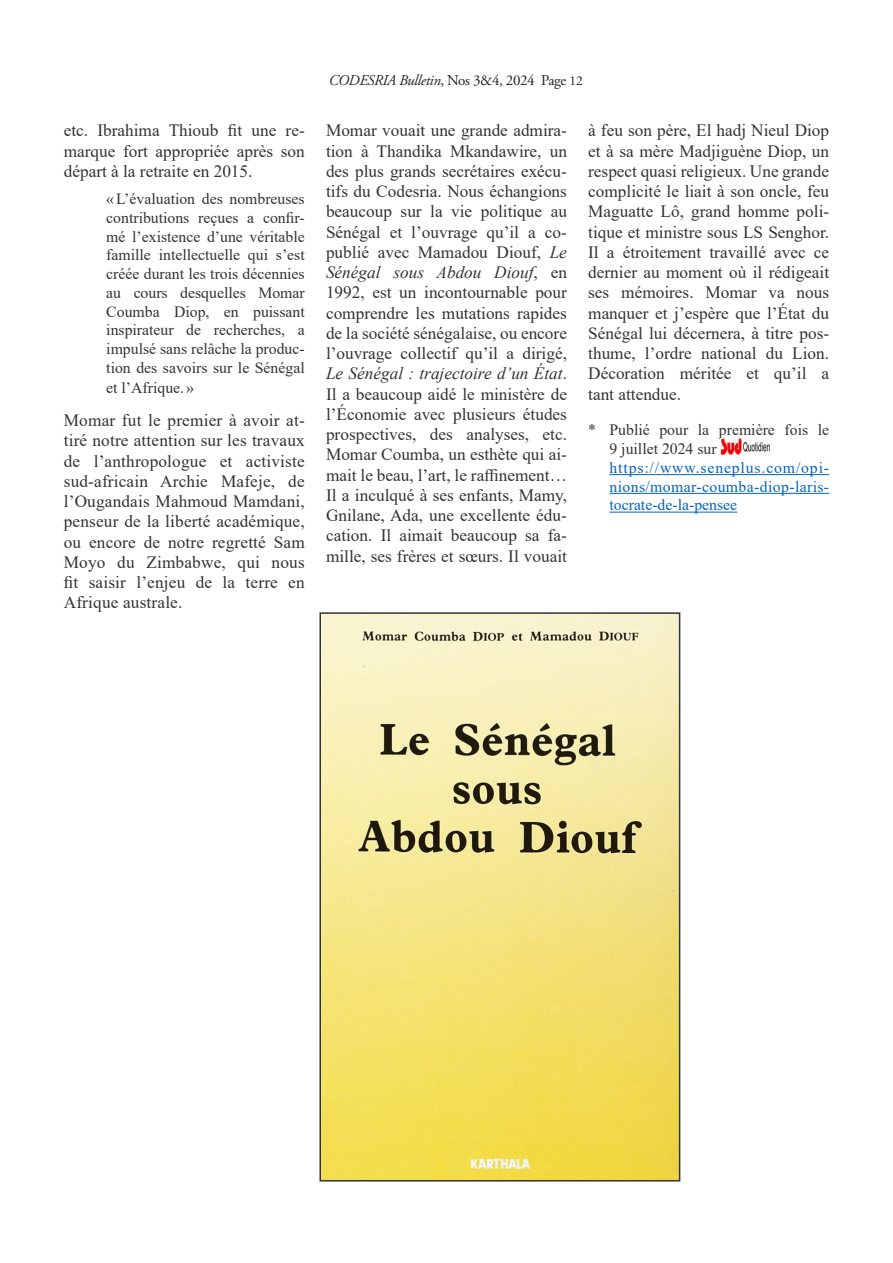
<style>
.page{position:relative;width:893px;height:1263px;background:#fff}
.page>*{position:absolute;margin:0;border:0;box-sizing:border-box;transform-origin:0 0}
.t1{font:17.25px/20.2px "Times New Roman";color:#333;text-align:justify}
.t2{font:15.75px/18.8px "Times New Roman";color:#333;text-align:justify}
.t3{font:15.75px/18.8px "Times New Roman";letter-spacing:.025em;color:#0563c1;text-align:justify}
.t4{font:italic 15px "Adobe Garamond Pro";letter-spacing:-.025em;color:#231f20}
.s1{font-style:normal}
.s2{font-style:normal;font-size:13.5px}
.s3{font-style:italic}
</style>
<div class="page">
<hr style="left:609px;top:474px;width:220px;height:1px;background:#0563c1">
<hr style="left:609px;top:493px;width:220px;height:1px;background:#0563c1">
<hr style="left:609px;top:512px;width:128px;height:1px;background:#0563c1">
<img style="left:721px;top:439px;width:49px;height:16px">
<img style="left:322px;top:615px;width:355px;height:563px">
<div style="left:319px;top:612px;width:361px;height:569px;border:2px solid #333"></div>
<p class="t1" style="left:64px;top:120px;width:242px">etc. Ibrahima Thioub fit une re&shy;marque fort appropriée après son départ à la retraite en 2015.</p>
<p class="t2" style="left:106px;top:189px;width:200px">«L’évaluation des nombreuses contributions reçues a confir&shy;mé l’existence d’une véritable famille intellectuelle qui s’est créée durant les trois décennies au cours desquelles Momar Coumba Diop, en puissant inspirateur de recherches, a impulsé sans relâche la produc&shy;tion des savoirs sur le Sénégal</p>
<p class="t2" style="left:106px;top:378px;width:89px">et l’Afrique.»</p>
<p class="t1" style="left:64px;top:410px;width:242px">Momar fut le premier à avoir at&shy;tiré notre attention sur les travaux de l’anthropologue et activiste sud-africain Archie Mafeje, de l’Ougandais Mahmoud Mamdani, penseur de la liberté académique, ou encore de notre regretté Sam Moyo du Zimbabwe, qui nous fit saisir l’enjeu de la terre en Afrique australe.</p>
<p class="t4" style="left:329px;top:72px;width:255px">CODESRIA Bulletin<span class="s1">, Nos 3&amp;4, 2024 Page</span> <span class="s2">12</span></p>
<p class="t1" style="left:326px;top:120px;width:242px">Momar vouait une grande admira&shy;tion à Thandika Mkandawire, un des plus grands secrétaires exécu&shy;tifs du Codesria. Nous échangions beaucoup sur la vie politique au Sénégal et l’ouvrage qu’il a co&shy;publié avec Mamadou Diouf, <span class="s3">Le Sénégal sous Abdou Diouf</span>, en 1992, est un incontournable pour comprendre les mutations rapides de la société sénégalaise, ou encore l’ouvrage collectif qu’il a dirigé, <span class="s3">Le Sénégal : trajectoire d’un État</span>.<br>Il a beaucoup aidé le ministère de l’Économie avec plusieurs études prospectives, des analyses, etc.<br>Momar Coumba, un esthète qui ai&shy;mait le beau, l’art, le raffinement… Il a inculqué à ses enfants, Mamy, Gnilane, Ada, une excellente édu&shy;cation. Il aimait beaucoup sa fa&shy;mille, ses frères et sœurs. Il vouait</p>
<p class="t1" style="left:588px;top:120px;width:242px">à feu son père, El hadj Nieul Diop et à sa mère Madjiguène Diop, un respect quasi religieux. Une grande complicité le liait à son oncle, feu Maguatte Lô, grand homme poli&shy;tique et ministre sous LS Senghor.<br>Il a étroitement travaillé avec ce dernier au moment où il rédigeait ses mémoires. Momar va nous manquer et j’espère que l’État du Sénégal lui décernera, à titre pos&shy;thume, l’ordre national du Lion.<br>Décoration méritée et qu’il a tant attendue.</p>
<p class="t2" style="left:609px;top:420px;width:221px;text-indent:-21px">* Publié pour la première fois le<br>9 juillet 2024 sur</p>
<p class="t3" style="left:609px;top:458px;width:221px">https://www.seneplus.com/opi&shy;nions/momar-coumba-diop-laris&shy;tocrate-de-la-pensee</p>
</div>
